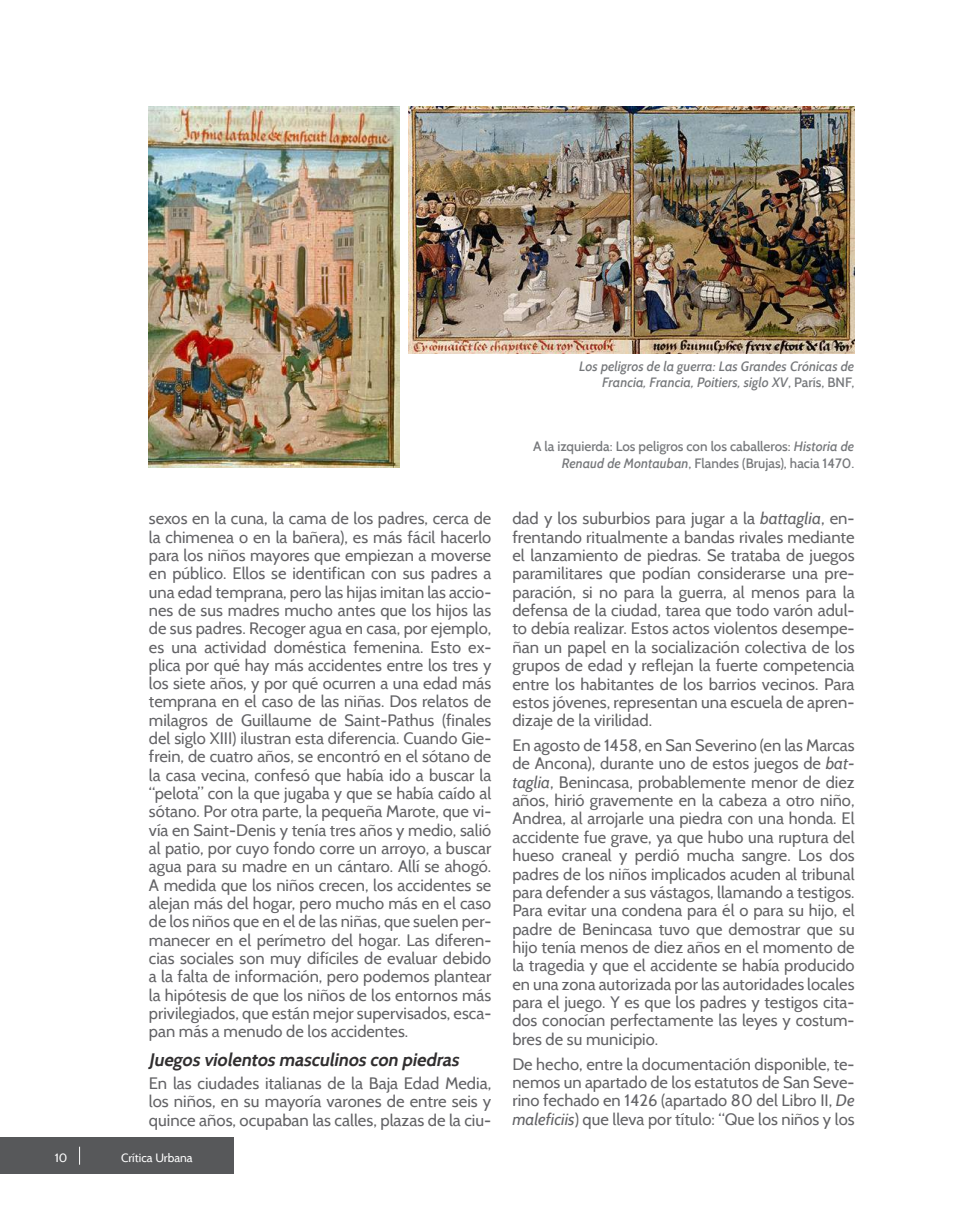
<style>
.page{position:relative;width:961px;height:1231px;background:#fff}
.page>*{position:absolute;margin:0;border:0;box-sizing:border-box;transform-origin:0 0}
.t1{font:italic 700 18px "Cabin";color:#312f30}
.t2{font:16.5px/18.3px "Cabin";color:#636366;text-align:justify}
.t3{font:500 13.5px/16.5px "Cabin";color:#76787b;text-align:right}
.t4{font:italic 500 13.5px/16.5px "Cabin";color:#76787b;text-align:right}
.t5{font:12px "Cabin";color:#fff}
.s1{font-style:normal}
.s2{font-style:italic}
</style>
<div class="page">
<div style="left:0;top:1137px;width:234px;height:36px;background:#57585a"></div>
<svg style="left:79px;top:1146px;width:1px;height:18px"></svg>
<img style="left:149px;top:106px;width:251px;height:362px">
<img style="left:409px;top:106px;width:445px;height:247px">
<p class="t2" style="left:149px;top:509px;width:344px">sexos en la cuna, la cama de los padres, cerca de la chimenea o en la bañera), es más fácil hacerlo para los niños mayores que empiezan a moverse en público. Ellos se identifican con sus padres a una edad temprana, pero las hijas imitan las accio&shy;nes de sus madres mucho antes que los hijos las de sus padres. Recoger agua en casa, por ejemplo, es una actividad doméstica femenina. Esto ex&shy;plica por qué hay más accidentes entre los tres y los siete años, y por qué ocurren a una edad más temprana en el caso de las niñas. Dos relatos de milagros de Guillaume de Saint-Pathus (finales del siglo XIII) ilustran esta diferencia. Cuando Gie&shy;frein, de cuatro años, se encontró en el sótano de la casa vecina, confesó que había ido a buscar la “pelota” con la que jugaba y que se había caído al sótano. Por otra parte, la pequeña Marote, que vi&shy;vía en Saint-Denis y tenía tres años y medio, salió al patio, por cuyo fondo corre un arroyo, a buscar agua para su madre en un cántaro. Allí se ahogó.<br>A medida que los niños crecen, los accidentes se alejan más del hogar, pero mucho más en el caso de los niños que en el de las niñas, que suelen per&shy;manecer en el perímetro del hogar. Las diferen&shy;cias sociales son muy difíciles de evaluar debido a la falta de información, pero podemos plantear la hipótesis de que los niños de los entornos más privilegiados, que están mejor supervisados, esca&shy;pan más a menudo de los accidentes.</p>
<p class="t1" style="left:149px;top:1049px;width:315px">Juegos violentos masculinos con piedras</p>
<p class="t2" style="left:149px;top:1073px;width:344px">En las ciudades italianas de la Baja Edad Media, los niños, en su mayoría varones de entre seis y quince años, ocupaban las calles, plazas de la ciu-</p>
<p class="t5" style="left:55px;top:1149px;width:14px">10</p>
<p class="t5" style="left:121px;top:1149px;width:73px">Crítica Urbana</p>
<p class="t4" style="left:579px;top:358px;width:276px">Los peligros de la guerra: Las Grandes Crónicas de<br>Francia, Francia, Poitiers, siglo XV<span class="s1">, París, BNF,</span></p>
<p class="t3" style="left:533px;top:438px;width:323px">A la izquierda: Los peligros con los caballeros: <span class="s2">Historia de<br>Renaud de Montauban</span>, Flandes (Brujas), hacia 1470.</p>
<p class="t2" style="left:512px;top:509px;width:344px">dad y los suburbios para jugar a la <span class="s2">battaglia</span>, en&shy;frentando ritualmente a bandas rivales mediante el lanzamiento de piedras. Se trataba de juegos paramilitares que podían considerarse una pre&shy;paración, si no para la guerra, al menos para la defensa de la ciudad, tarea que todo varón adul&shy;to debía realizar. Estos actos violentos desempe&shy;ñan un papel en la socialización colectiva de los grupos de edad y reflejan la fuerte competencia entre los habitantes de los barrios vecinos. Para estos jóvenes, representan una escuela de apren&shy;dizaje de la virilidad.</p>
<p class="t2" style="left:512px;top:736px;width:344px">En agosto de 1458, en San Severino (en las Marcas de Ancona), durante uno de estos juegos de <span class="s2">bat&shy;taglia</span>, Benincasa, probablemente menor de diez años, hirió gravemente en la cabeza a otro niño, Andrea, al arrojarle una piedra con una honda. El accidente fue grave, ya que hubo una ruptura del hueso craneal y perdió mucha sangre. Los dos padres de los niños implicados acuden al tribunal para defender a sus vástagos, llamando a testigos.<br>Para evitar una condena para él o para su hijo, el padre de Benincasa tuvo que demostrar que su hijo tenía menos de diez años en el momento de la tragedia y que el accidente se había producido en una zona autorizada por las autoridades locales para el juego. Y es que los padres y testigos cita&shy;dos conocían perfectamente las leyes y costum&shy;bres de su municipio.</p>
<p class="t2" style="left:512px;top:1054px;width:344px">De hecho, entre la documentación disponible, te&shy;nemos un apartado de los estatutos de San Seve&shy;rino fechado en 1426 (apartado 80 del Libro II, <span class="s2">De maleficiis</span>) que lleva por título: “Que los niños y los</p>
</div>
